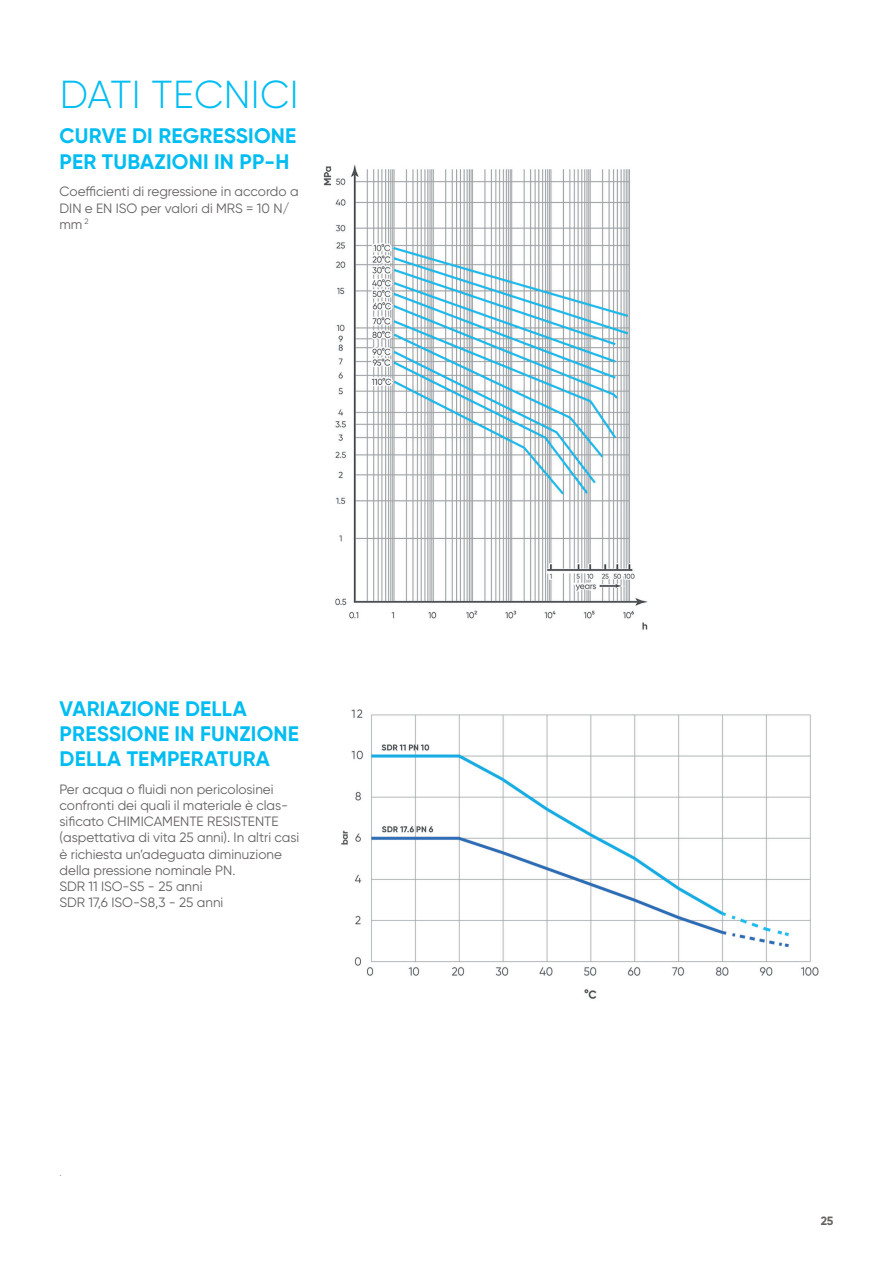
<style>
.page{position:relative;width:893px;height:1263px;background:#fff}
.page>*{position:absolute;margin:0;border:0;box-sizing:border-box;transform-origin:0 0}
.t1{font:300 39px "Gilroy";letter-spacing:.01em;color:#01bdf2}
.t2{font:700 21px/25.2px "Gilroy";letter-spacing:.01em;color:#01bdf2}
.t3{font:13.5px/16.2px "Gilroy";color:#656160}
.t4{font:700 12px "Gilroy";color:#656160}
.t5{font:300 10.5px "Gilroy";color:#656160}
</style>
<div class="page">
<img style="left:323px;top:164px;width:325px;height:466px">
<img style="left:341px;top:709px;width:478px;height:290px">
<h1 class="t1" style="left:60px;top:71px;width:240px">DATI TECNICI</h1>
<h2 class="t2" style="left:60px;top:123px;width:238px">CURVE DI REGRESSIONE<br>PER TUBAZIONI IN PP-H</h2>
<p class="t3" style="left:60px;top:183px;width:241px">Coefficienti di regressione in accordo a<br>DIN e EN ISO per valori di MRS = 10 N/ mm <sup>2</sup></p>
<h2 class="t2" style="left:60px;top:695px;width:241px">VARIAZIONE DELLA<br>PRESSIONE IN FUNZIONE<br>DELLA TEMPERATURA</h2>
<p class="t3" style="left:60px;top:781px;width:241px">Per acqua o fluidi non pericolosinei confronti dei quali il materiale è clas&shy;sificato CHIMICAMENTE RESISTENTE (aspettativa di vita 25 anni). In altri casi è richiesta un’adeguata diminuzione della pressione nominale PN.<br>SDR 11 ISO-S5 - 25 anni<br>SDR 17,6 ISO-S8,3 - 25 anni</p>
<p class="t5" style="left:60px;top:1166px;width:4px">.</p>
<p class="t4" style="left:821px;top:1213px;width:14px">25</p>
</div>
